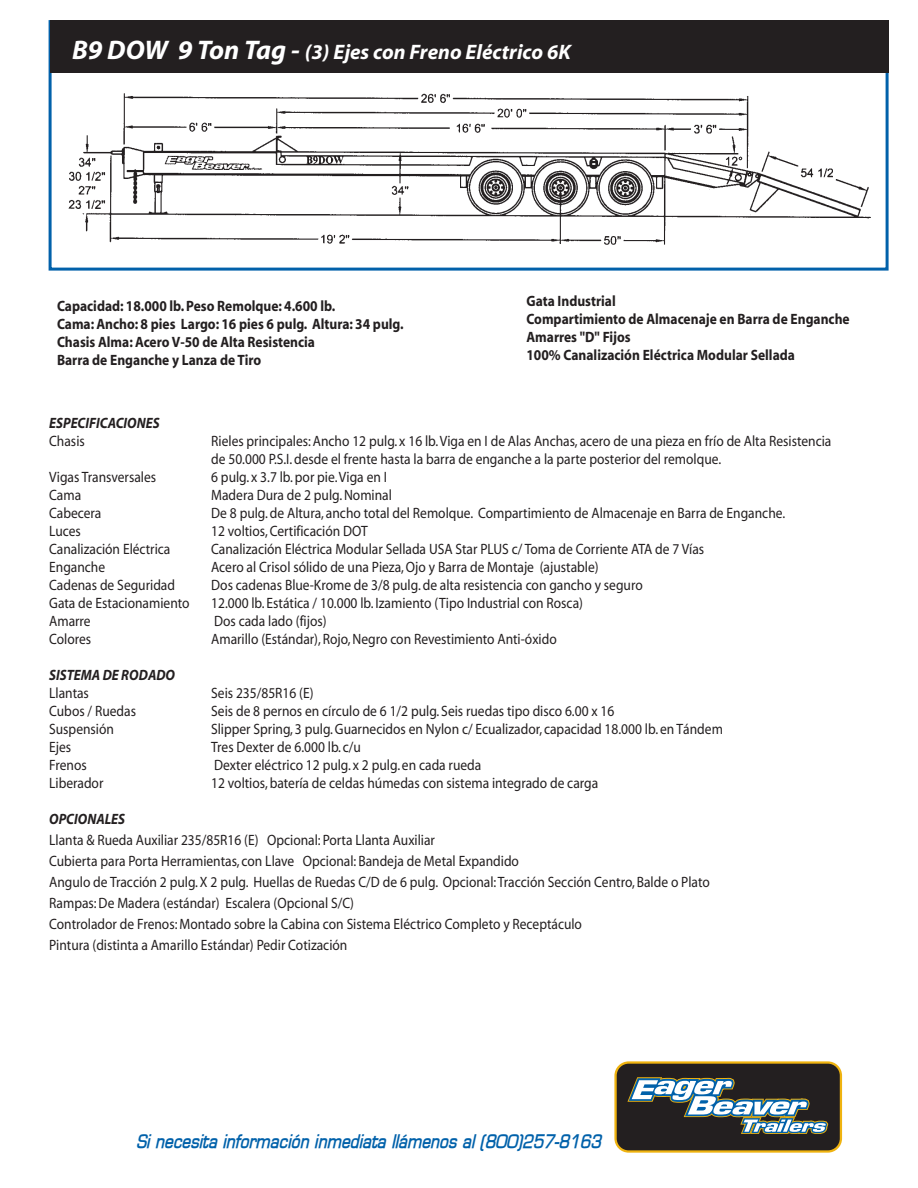
<style>
.page{position:relative;width:918px;height:1188px;background:#fff}
.page>*{position:absolute;margin:0;border:0;box-sizing:border-box;transform-origin:0 0}
.t1{font:italic 700 21px "Myriad";color:#fff}
.t2{font:italic 700 18px "Eurasia";letter-spacing:.01em;color:#0161aa}
.t3{font:15px/21px "Myriad";color:#231f20;scale:.9 1}
.t4{font:700 15px/18px "Myriad";color:#231f20;scale:.9 1}
.t5{font:italic 700 15px "Myriad";color:#231f20;scale:.9 1}
.s1{font-size:27px}
</style>
<div class="page">
<div style="left:616px;top:1063px;width:225px;height:89px;background:#231f20;border-radius:13px"></div>
<div style="left:614px;top:1061px;width:228px;height:92px;border:2px solid #efb310;border-radius:13px"></div>
<svg style="left:627px;top:1077px;width:202px;height:57px"></svg>
<div style="left:49px;top:20px;width:840px;height:251px;border:3px solid #0161aa"></div>
<div style="left:50px;top:20px;width:839px;height:53px;background:#231f20"></div>
<img style="left:68px;top:93px;width:803px;height:152px">
<h1 class="t1" style="left:72px;top:41px;width:500px"><span class="s1">B9 DOW 9 Ton Tag -</span> (3) Ejes con Freno Eléctrico 6K</h1>
<p class="t4" style="left:57px;top:297px;width:387px">Capacidad: 18.000 lb. Peso Remolque: 4.600 lb.<br>Cama: Ancho: 8 pies Largo: 16 pies 6 pulg. Altura: 34 pulg.<br>Chasis Alma: Acero V-50 de Alta Resistencia<br>Barra de Enganche y Lanza de Tiro</p>
<p class="t4" style="left:526px;top:292px;width:361px">Gata Industrial<br>Compartimiento de Almacenaje en Barra de Enganche<br>Amarres "D" Fijos<br>100% Canalización Eléctrica Modular Sellada</p>
<p class="t5" style="left:49px;top:415px;width:124px">ESPECIFICACIONES</p>
<p class="t3" style="left:49px;top:431px;width:41px">Chasis</p>
<p class="t3" style="left:211px;top:432px;width:691px;line-height:18px">Rieles principales: Ancho 12 pulg. x 16 lb. Viga en I de Alas Anchas, acero de una pieza en frío de Alta Resistencia de 50.000 P.S.I. desde el frente hasta la barra de enganche a la parte posterior del remolque.</p>
<p class="t3" style="left:49px;top:467px;width:120px">Vigas Transversales</p>
<p class="t3" style="left:211px;top:467px;width:197px">6 pulg. x 3.7 lb. por pie. Viga en I</p>
<p class="t3" style="left:49px;top:485px;width:37px">Cama</p>
<p class="t3" style="left:211px;top:485px;width:202px">Madera Dura de 2 pulg. Nominal</p>
<p class="t3" style="left:49px;top:503px;width:60px">Cabecera</p>
<p class="t3" style="left:211px;top:503px;width:639px">De 8 pulg. de Altura, ancho total del Remolque. Compartimiento de Almacenaje en Barra de Enganche.</p>
<p class="t3" style="left:49px;top:521px;width:37px">Luces</p>
<p class="t3" style="left:211px;top:521px;width:175px">12 voltios, Certificación DOT</p>
<p class="t3" style="left:49px;top:539px;width:136px">Canalización Eléctrica</p>
<p class="t3" style="left:211px;top:539px;width:549px">Canalización Eléctrica Modular Sellada USA Star PLUS c/ Toma de Corriente ATA de 7 Vías</p>
<p class="t3" style="left:49px;top:557px;width:64px">Enganche</p>
<p class="t3" style="left:211px;top:557px;width:432px">Acero al Crisol sólido de una Pieza, Ojo y Barra de Montaje (ajustable)</p>
<p class="t3" style="left:49px;top:575px;width:141px">Cadenas de Seguridad</p>
<p class="t3" style="left:211px;top:575px;width:481px">Dos cadenas Blue-Krome de 3/8 pulg. de alta resistencia con gancho y seguro</p>
<p class="t3" style="left:49px;top:593px;width:157px">Gata de Estacionamiento</p>
<p class="t3" style="left:211px;top:593px;width:415px">12.000 lb. Estática / 10.000 lb. Izamiento (Tipo Industrial con Rosca)</p>
<p class="t3" style="left:49px;top:611px;width:48px">Amarre</p>
<p class="t3" style="left:214px;top:611px;width:127px">Dos cada lado (fijos)</p>
<p class="t3" style="left:49px;top:629px;width:48px">Colores</p>
<p class="t3" style="left:211px;top:629px;width:385px">Amarillo (Estándar), Rojo, Negro con Revestimiento Anti-óxido</p>
<p class="t5" style="left:49px;top:667px;width:141px">SISTEMA DE RODADO</p>
<p class="t3" style="left:49px;top:683px;width:46px">Llantas</p>
<p class="t3" style="left:211px;top:683px;width:115px">Seis 235/85R16 (E)</p>
<p class="t3" style="left:49px;top:701px;width:98px">Cubos / Ruedas</p>
<p class="t3" style="left:211px;top:701px;width:450px">Seis de 8 pernos en círculo de 6 1/2 pulg. Seis ruedas tipo disco 6.00 x 16</p>
<p class="t3" style="left:49px;top:719px;width:73px">Suspensión</p>
<p class="t3" style="left:211px;top:719px;width:570px">Slipper Spring, 3 pulg. Guarnecidos en Nylon c/ Ecualizador, capacidad 18.000 lb. en Tándem</p>
<p class="t3" style="left:49px;top:737px;width:26px">Ejes</p>
<p class="t3" style="left:211px;top:737px;width:168px">Tres Dexter de 6.000 lb. c/u</p>
<p class="t3" style="left:49px;top:755px;width:43px">Frenos</p>
<p class="t3" style="left:214px;top:755px;width:299px">Dexter eléctrico 12 pulg. x 2 pulg. en cada rueda</p>
<p class="t3" style="left:49px;top:773px;width:62px">Liberador</p>
<p class="t3" style="left:211px;top:773px;width:432px">12 voltios, batería de celdas húmedas con sistema integrado de carga</p>
<p class="t5" style="left:49px;top:811px;width:86px">OPCIONALES</p>
<p class="t3" style="left:49px;top:830px;width:736px">Llanta &amp; Rueda Auxiliar 235/85R16 (E) Opcional: Porta Llanta Auxiliar<br>Cubierta para Porta Herramientas, con Llave Opcional: Bandeja de Metal Expandido<br>Angulo de Tracción 2 pulg. X 2 pulg. Huellas de Ruedas C/D de 6 pulg. Opcional: Tracción Sección Centro, Balde o Plato Rampas: De Madera (estándar) Escalera (Opcional S/C)<br>Controlador de Frenos: Montado sobre la Cabina con Sistema Eléctrico Completo y Receptáculo<br>Pintura (distinta a Amarillo Estándar) Pedir Cotización</p>
<p class="t2" style="left:136px;top:1129px;width:466px">Si necesita información inmediata llámenos al (800)257-8163</p>
</div>
